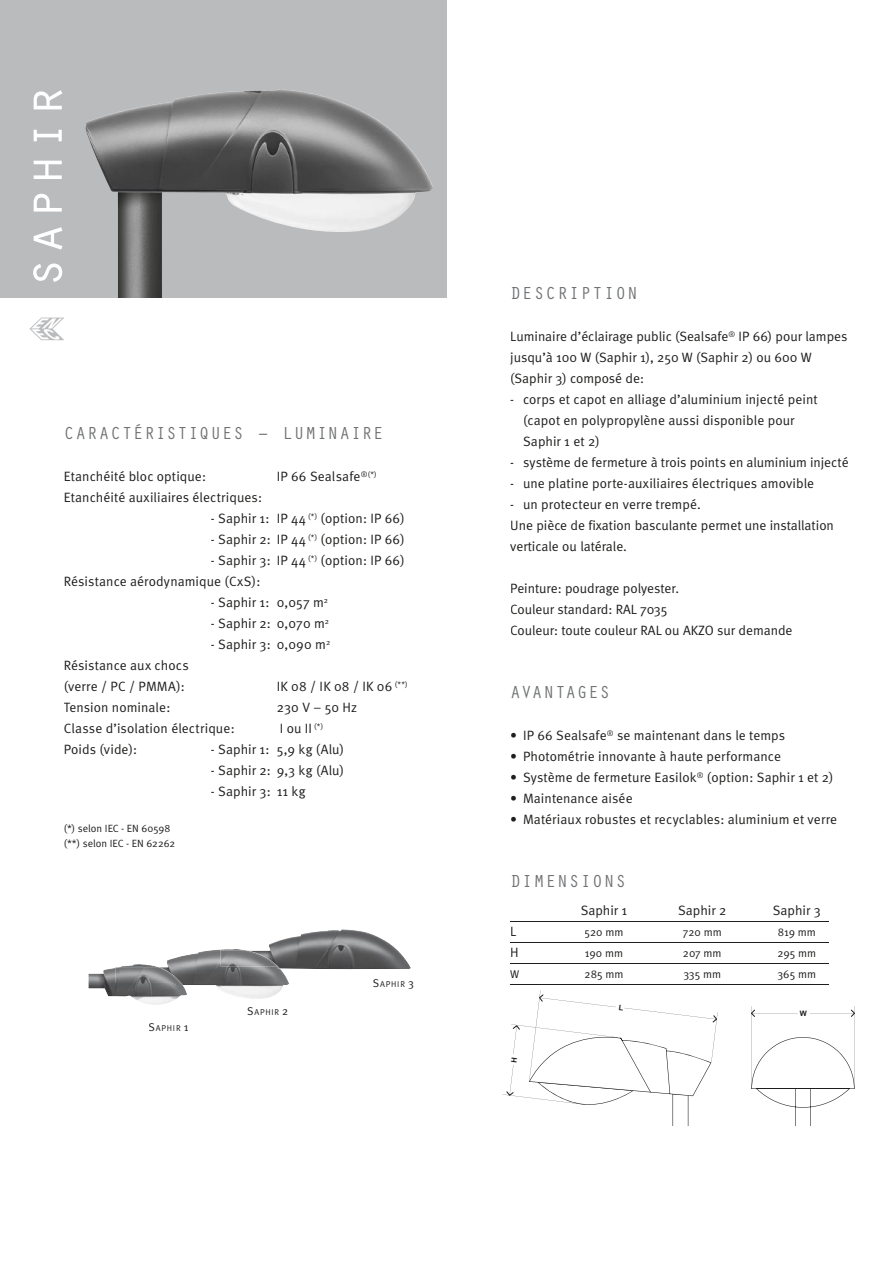
<style>
.page{position:relative;width:893px;height:1263px;background:#fff}
.page>*{position:absolute;margin:0;border:0;box-sizing:border-box;transform-origin:0 0}
.t1{font:54px "Orator";letter-spacing:.035em;color:#fff}
.t2{font:18px "Orator";letter-spacing:.045em;color:#707274}
.t3{font:18px "Orator";letter-spacing:.025em;color:#707274}
.t4{font:13.5px/21px "Meta Normal";color:#1f1e1d}
.t5{font:11.25px "Meta Normal";color:#1f1e1d}
.t6{font:10.5px/15px "Meta Normal";color:#1f1e1d}
.t7{font:8.4px "Meta Normal";letter-spacing:.1em;color:#1f1e1d}
.t8{font:700 7.5px "Arial";color:#1f1e1d}
.s1{font-size:11.25px}
</style>
<div class="page">
<div style="left:0;top:0;width:446px;height:298px;background:#babbbd"></div>
<img style="left:85px;top:89px;width:348px;height:209px">
<img style="left:269px;top:929px;width:142px;height:40px">
<img style="left:167px;top:949px;width:122px;height:50px">
<img style="left:221px;top:950px;width:59px;height:18px">
<img style="left:89px;top:964px;width:98px;height:41px">
<img style="left:115px;top:967px;width:68px;height:18px">
<hr style="left:510px;top:921px;width:319px;height:1px;background:#1f1e1d">
<hr style="left:510px;top:942px;width:319px;height:1px;background:#1f1e1d">
<hr style="left:510px;top:963px;width:319px;height:1px;background:#1f1e1d">
<hr style="left:510px;top:984px;width:319px;height:1px;background:#1f1e1d">
<svg style="left:29px;top:318px;width:35px;height:22px"></svg>
<svg style="left:502px;top:990px;width:353px;height:135px"></svg>
<h1 class="t1" style="left:5px;top:289px;width:205px;rotate:-90deg">saphir</h1>
<h2 class="t2" style="left:64px;top:420px;width:321px">CARACTÉRISTIQUES – LUMINAIRE</h2>
<p class="t4" style="left:64px;top:466px;width:144px">Etanchéité bloc optique:</p>
<p class="t4" style="left:277px;top:466px;width:101px">IP 66 Sealsafe<sup>®(*)</sup></p>
<p class="t4" style="left:64px;top:487px;width:200px">Etanchéité auxiliaires électriques:</p>
<p class="t4" style="left:211px;top:508px;width:195px">- Saphir 1: IP 44 <sup>(*)</sup> (option: IP 66)</p>
<p class="t4" style="left:211px;top:529px;width:195px">- Saphir 2: IP 44 <sup>(*)</sup> (option: IP 66)</p>
<p class="t4" style="left:64px;top:550px;width:342px;text-indent:147px">- Saphir 3: IP 44 <sup>(*)</sup> (option: IP 66)<br>Résistance aérodynamique (CxS):</p>
<p class="t4" style="left:211px;top:592px;width:119px">- Saphir 1: 0,057 m<sup>2</sup></p>
<p class="t4" style="left:211px;top:613px;width:120px">- Saphir 2: 0,070 m<sup>2</sup></p>
<p class="t4" style="left:211px;top:634px;width:121px">- Saphir 3: 0,090 m<sup>2</sup></p>
<p class="t4" style="left:64px;top:655px;width:126px">Résistance aux chocs (verre / PC / PMMA):</p>
<p class="t4" style="left:277px;top:676px;width:132px">IK 08 / IK 08 / IK 06 <sup>(**)</sup></p>
<p class="t4" style="left:64px;top:697px;width:108px">Tension nominale:</p>
<p class="t4" style="left:277px;top:697px;width:82px">230 V – 50 Hz</p>
<p class="t4" style="left:64px;top:718px;width:172px">Classe d’isolation électrique:</p>
<p class="t4" style="left:280px;top:718px;width:45px">I ou II <sup>(*)</sup></p>
<p class="t4" style="left:64px;top:739px;width:75px">Poids (vide):</p>
<p class="t4" style="left:211px;top:739px;width:135px">- Saphir 1: 5,9 kg (Alu)</p>
<p class="t4" style="left:211px;top:760px;width:135px">- Saphir 2: 9,3 kg (Alu)</p>
<p class="t4" style="left:211px;top:781px;width:96px">- Saphir 3: 11 kg</p>
<p class="t6" style="left:64px;top:821px;width:113px">(*) selon IEC - EN 60598 (**) selon IEC - EN 62262</p>
<p class="t7" style="left:148px;top:1023px;width:41px"><span class="s1">S</span>APHIR <span class="s1">1</span></p>
<p class="t7" style="left:247px;top:1008px;width:43px"><span class="s1">S</span>APHIR <span class="s1">2</span></p>
<p class="t7" style="left:373px;top:979px;width:43px"><span class="s1">S</span>APHIR <span class="s1">3</span></p>
<h2 class="t2" style="left:510px;top:280px;width:129px">DESCRIPTION</h2>
<p class="t4" style="left:510px;top:326px;width:339px">Luminaire d’éclairage public (Sealsafe<sup>®</sup> IP 66) pour lampes jusqu’à 100 W (Saphir 1), 250 W (Saphir 2) ou 600 W (Saphir 3) composé de:</p>
<p class="t4" style="left:523px;top:389px;width:296px;text-indent:-13px">- corps et capot en alliage d’aluminium injecté peint (capot en polypropylène aussi disponible pour<br>Saphir 1 et 2)</p>
<p class="t4" style="left:510px;top:452px;width:340px">- système de fermeture à trois points en aluminium injecté</p>
<p class="t4" style="left:510px;top:473px;width:305px">- une platine porte-auxiliaires électriques amovible</p>
<p class="t4" style="left:510px;top:494px;width:325px">- un protecteur en verre trempé.<br>Une pièce de fixation basculante permet une installation verticale ou latérale.</p>
<p class="t4" style="left:510px;top:578px;width:284px">Peinture: poudrage polyester.<br>Couleur standard: RAL 7035<br>Couleur: toute couleur RAL ou AKZO sur demande</p>
<h2 class="t3" style="left:510px;top:679px;width:102px">AVANTAGES</h2>
<p class="t4" style="left:510px;top:725px;width:276px">• IP 66 Sealsafe<sup>®</sup> se maintenant dans le temps</p>
<p class="t4" style="left:510px;top:746px;width:272px">• Photométrie innovante à haute performance</p>
<p class="t4" style="left:510px;top:767px;width:325px">• Système de fermeture Easilok<sup>®</sup> (option: Saphir 1 et 2)</p>
<p class="t4" style="left:510px;top:788px;width:124px">• Maintenance aisée</p>
<p class="t4" style="left:510px;top:809px;width:328px">• Matériaux robustes et recyclables: aluminium et verre</p>
<h2 class="t2" style="left:510px;top:868px;width:118px">DIMENSIONS</h2>
<p class="t4" style="left:581px;top:900px;width:48px">Saphir 1</p>
<p class="t4" style="left:678px;top:900px;width:50px">Saphir 2</p>
<p class="t4" style="left:773px;top:900px;width:49px">Saphir 3</p>
<p class="t4" style="left:510px;top:921px;width:8px">L</p>
<p class="t5" style="left:585px;top:925px;width:40px">520 mm</p>
<p class="t5" style="left:683px;top:925px;width:40px">720 mm</p>
<p class="t5" style="left:778px;top:925px;width:40px">819 mm</p>
<p class="t4" style="left:510px;top:942px;width:10px">H</p>
<p class="t5" style="left:585px;top:946px;width:40px">190 mm</p>
<p class="t5" style="left:683px;top:946px;width:40px">207 mm</p>
<p class="t5" style="left:777px;top:946px;width:40px">295 mm</p>
<p class="t5" style="left:510px;top:967px;width:11px">W</p>
<p class="t5" style="left:585px;top:967px;width:40px">285 mm</p>
<p class="t5" style="left:683px;top:967px;width:39px">335 mm</p>
<p class="t5" style="left:777px;top:967px;width:40px">365 mm</p>
<p class="t8" style="left:800px;top:1009px;width:9px">W</p>
</div>
